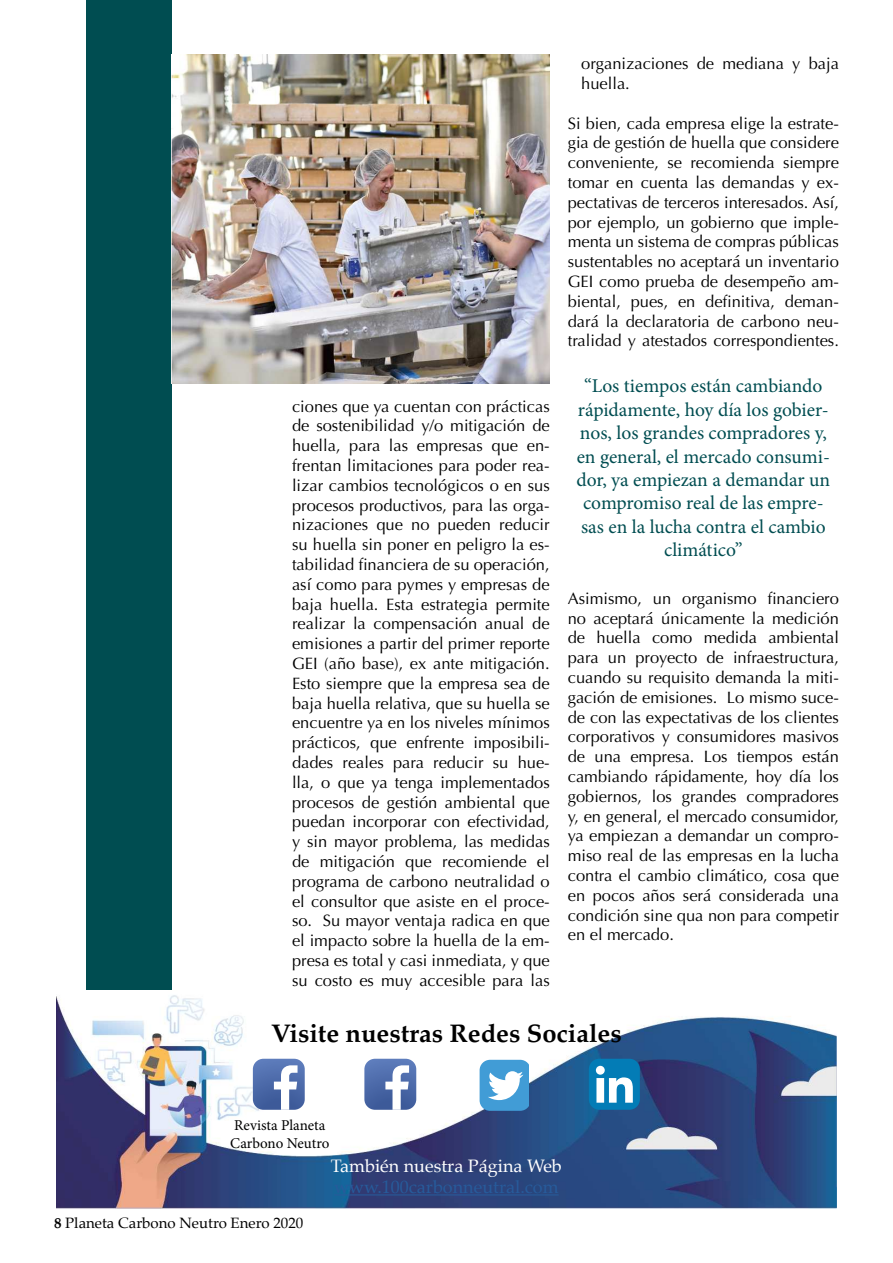
<style>
.page{position:relative;width:893px;height:1263px;background:#fff}
.page>*{position:absolute;margin:0;border:0;box-sizing:border-box;transform-origin:0 0}
.t1{font:700 25.5px "Palatino";color:#000}
.t2{font:19.5px/23.4px "Minion Pro";color:#004d51;text-align:center}
.t3{font:18px "Palatino";color:#275b9b}
.t4{font:18px "Palatino";color:#fff}
.t5{font:16.5px/19.8px "Optima";color:#000;text-align:justify}
.t6{font:15px "Palatino";color:#000}
.t7{font:15px/18px "Minion Pro";color:#000}
.s1{font-weight:700}
</style>
<div class="page">
<div style="left:86px;top:1px;width:85px;height:1207px;background:#004d51"></div>
<img style="left:171px;top:54px;width:379px;height:330px">
<img style="left:56px;top:991px;width:781px;height:217px">
<hr style="left:334px;top:1194px;width:225px;height:1px;background:#275b9b">
<svg style="left:364px;top:1059px;width:52px;height:51px"></svg>
<svg style="left:253px;top:1059px;width:52px;height:51px"></svg>
<svg style="left:480px;top:1060px;width:49px;height:51px"></svg>
<div style="left:589px;top:1059px;width:51px;height:51px;background:#037cb6;border-radius:10px"></div>
<svg style="left:596px;top:1066px;width:37px;height:37px"></svg>
<p class="t5" style="left:292px;top:396px;width:259px">ciones que ya cuentan con prácticas de sostenibilidad y/o mitigación de huella, para las empresas que en&shy;frentan limitaciones para poder rea&shy;lizar cambios tecnológicos o en sus procesos productivos, para las orga&shy;nizaciones que no pueden reducir su huella sin poner en peligro la es&shy;tabilidad financiera de su operación, así como para pymes y empresas de baja huella. Esta estrategia permite realizar la compensación anual de emisiones a partir del primer reporte GEI (año base), ex ante mitigación.<br>Esto siempre que la empresa sea de baja huella relativa, que su huella se encuentre ya en los niveles mínimos prácticos, que enfrente imposibili&shy;dades reales para reducir su hue&shy;lla, o que ya tenga implementados procesos de gestión ambiental que puedan incorporar con efectividad, y sin mayor problema, las medidas de mitigación que recomiende el programa de carbono neutralidad o el consultor que asiste en el proce&shy;so. Su mayor ventaja radica en que el impacto sobre la huella de la em&shy;presa es total y casi inmediata, y que su costo es muy accesible para las</p>
<p class="t5" style="left:581px;top:54px;width:259px">organizaciones de mediana y baja huella.</p>
<p class="t5" style="left:568px;top:113px;width:273px">Si bien, cada empresa elige la estrate&shy;gia de gestión de huella que considere conveniente, se recomienda siempre tomar en cuenta las demandas y ex&shy;pectativas de terceros interesados. Así, por ejemplo, un gobierno que imple&shy;menta un sistema de compras públicas sustentables no aceptará un inventario GEI como prueba de desempeño am&shy;biental, pues, en definitiva, deman&shy;dará la declaratoria de carbono neu&shy;tralidad y atestados correspondientes.</p>
<p class="t2" style="left:576px;top:374px;width:255px">“Los tiempos están cambiando rápidamente, hoy día los gobier&shy;nos, los grandes compradores y, en general, el mercado consumi&shy;dor, ya empiezan a demandar un compromiso real de las empre&shy;sas en la lucha contra el cambio climático”</p>
<p class="t5" style="left:568px;top:588px;width:273px">Asimismo, un organismo financiero no aceptará únicamente la medición de huella como medida ambiental para un proyecto de infraestructura, cuando su requisito demanda la miti&shy;gación de emisiones. Lo mismo suce&shy;de con las expectativas de los clientes corporativos y consumidores masivos de una empresa. Los tiempos están cambiando rápidamente, hoy día los gobiernos, los grandes compradores y, en general, el mercado consumidor, ya empiezan a demandar un compro&shy;miso real de las empresas en la lucha contra el cambio climático, cosa que en pocos años será considerada una condición sine qua non para competir en el mercado.</p>
<p class="t1" style="left:271px;top:1011px;width:352px">Visite nuestras Redes Sociales</p>
<p class="t7" style="left:230px;top:1116px;width:101px">Revista Planeta<br>Carbono Neutro</p>
<p class="t6" style="left:54px;top:1210px;width:251px"><span class="s1">8</span> Planeta Carbono Neutro Enero 2020</p>
<p class="t4" style="left:331px;top:1150px;width:233px">También nuestra Página Web</p>
<p class="t3" style="left:334px;top:1172px;width:226px">www.100carbonneutral.com</p>
</div>
